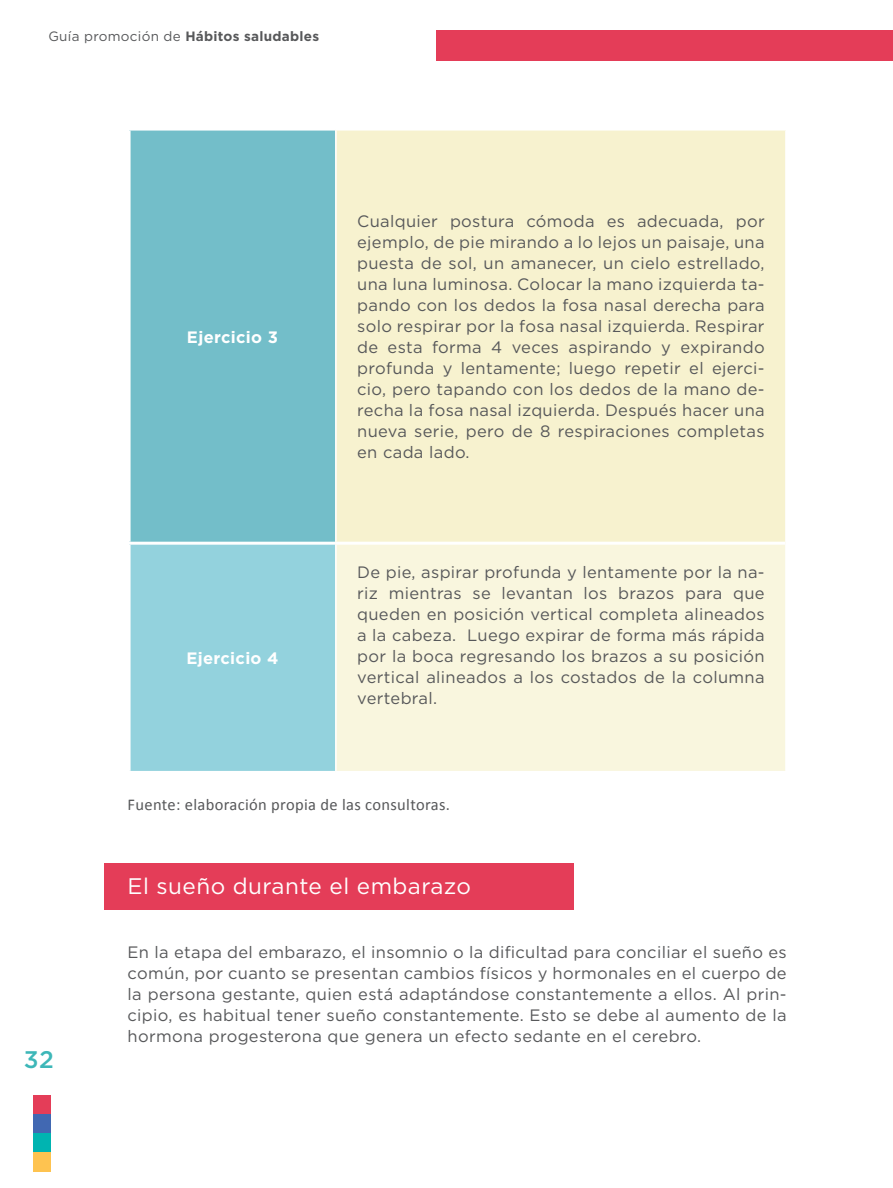
<style>
.page{position:relative;width:893px;height:1188px;background:#fff}
.page>*{position:absolute;margin:0;border:0;box-sizing:border-box;transform-origin:0 0}
.t1{font:500 24px "Gotham";color:#3db7b8}
.t2{font:22.5px "Gotham";letter-spacing:.02em;color:#fff}
.t3{font:16.5px/21px "Gotham";letter-spacing:.02em;color:#57585a;text-align:justify}
.t4{font:16.5px "Calibri";letter-spacing:.02em;color:#57585a}
.t5{font:700 16.5px "Gotham";letter-spacing:.02em;color:#fff}
.t6{font:700 13.5px "Gotham";letter-spacing:.02em;color:#57585a}
.s1{font-weight:400}
</style>
<div class="page">
<div style="left:436px;top:30px;width:457px;height:31px;background:#e43d58"></div>
<div style="left:33px;top:1095px;width:17px;height:19px;background:#e43d58"></div>
<div style="left:33px;top:1114px;width:17px;height:19px;background:#4168b2"></div>
<div style="left:33px;top:1133px;width:17px;height:20px;background:#00b4b1"></div>
<div style="left:33px;top:1153px;width:17px;height:19px;background:#fec350"></div>
<div style="left:104px;top:863px;width:470px;height:47px;background:#e43d58"></div>
<div style="left:129px;top:129px;width:207px;height:414px;background:#73bec9"></div>
<div style="left:336px;top:129px;width:450px;height:414px;background:#f7f2cf"></div>
<div style="left:129px;top:543px;width:207px;height:229px;background:#93d2dd"></div>
<div style="left:336px;top:543px;width:450px;height:229px;background:#f9f6de"></div>
<hr style="left:128px;top:128px;width:208px;height:3px;background:#fff">
<hr style="left:128px;top:131px;width:3px;height:411px;background:#fff">
<hr style="left:336px;top:128px;width:451px;height:3px;background:#fff">
<hr style="left:335px;top:131px;width:2px;height:411px;background:#fff">
<hr style="left:785px;top:131px;width:2px;height:412px;background:#fff">
<hr style="left:128px;top:542px;width:208px;height:3px;background:#fff">
<hr style="left:128px;top:545px;width:3px;height:226px;background:#fff">
<hr style="left:128px;top:771px;width:208px;height:3px;background:#fff">
<hr style="left:336px;top:542px;width:449px;height:3px;background:#fff">
<hr style="left:336px;top:771px;width:451px;height:3px;background:#fff">
<hr style="left:335px;top:545px;width:2px;height:226px;background:#fff">
<hr style="left:785px;top:543px;width:2px;height:228px;background:#fff">
<p class="t6" style="left:48px;top:28px;width:272px"><span class="s1">Guía promoción de</span> Hábitos saludables</p>
<p class="t5" style="left:187px;top:326px;width:93px">Ejercicio 3</p>
<p class="t5" style="left:186px;top:648px;width:94px">Ejercicio 4</p>
<p class="t3" style="left:357px;top:211px;width:409px">Cualquier postura cómoda es adecuada, por ejemplo, de pie mirando a lo lejos un paisaje, una puesta de sol, un amanecer, un cielo estrellado, una luna luminosa. Colocar la mano izquierda ta&shy;pando con los dedos la fosa nasal derecha para solo respirar por la fosa nasal izquierda. Respirar de esta forma 4 veces aspirando y expirando profunda y lentamente; luego repetir el ejerci&shy;cio, pero tapando con los dedos de la mano de&shy;recha la fosa nasal izquierda. Después hacer una nueva serie, pero de 8 respiraciones completas en cada lado.</p>
<p class="t3" style="left:357px;top:561px;width:409px">De pie, aspirar profunda y lentamente por la na&shy;riz mientras se levantan los brazos para que queden en posición vertical completa alineados a la cabeza. Luego expirar de forma más rápida por la boca regresando los brazos a su posición vertical alineados a los costados de la columna vertebral.</p>
<p class="t4" style="left:128px;top:794px;width:324px">Fuente: elaboración propia de las consultoras.</p>
<h2 class="t2" style="left:128px;top:872px;width:345px">El sueño durante el embarazo</h2>
<h1 class="t1" style="left:24px;top:1043px;width:32px">32</h1>
<p class="t3" style="left:128px;top:941px;width:661px">En la etapa del embarazo, el insomnio o la dificultad para conciliar el sueño es común, por cuanto se presentan cambios físicos y hormonales en el cuerpo de la persona gestante, quien está adaptándose constantemente a ellos. Al prin&shy;cipio, es habitual tener sueño constantemente. Esto se debe al aumento de la hormona progesterona que genera un efecto sedante en el cerebro.</p>
</div>
